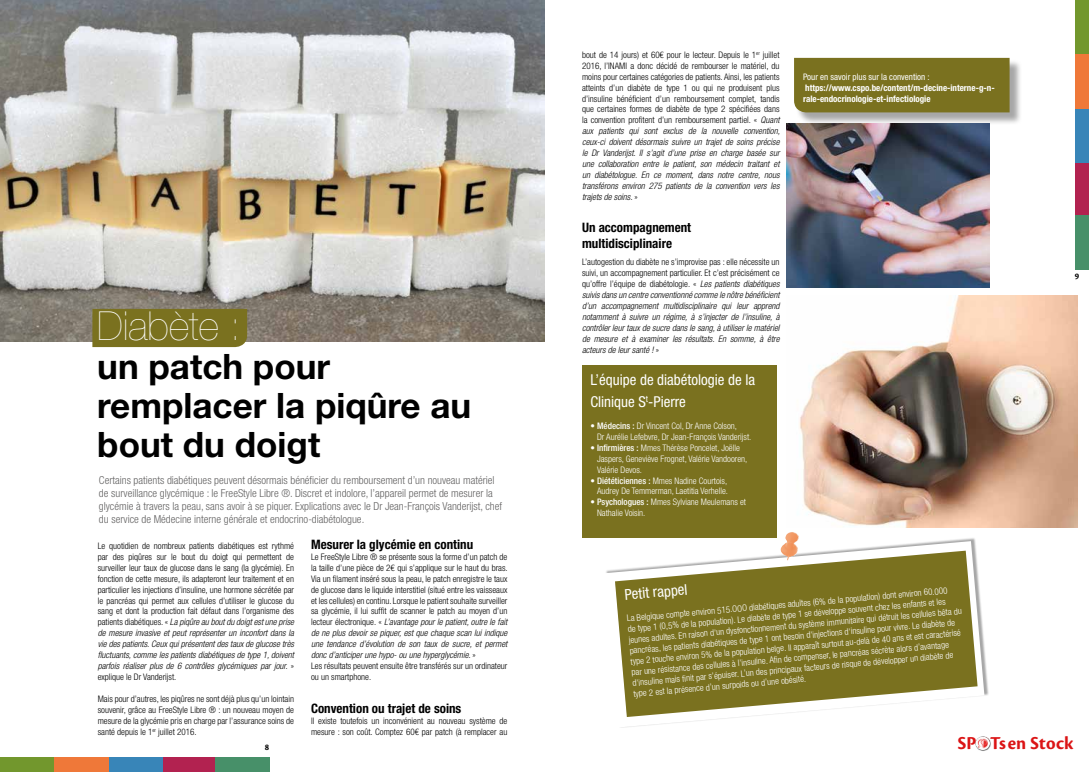
<style>
.page{position:relative;width:1089px;height:772px;background:#fff}
.page>*{position:absolute;margin:0;border:0;box-sizing:border-box;transform-origin:0 0}
.t1{font:200 40px "Helvetica Neue LT Std";color:#fff}
.t2{font:700 35px/39px "Helvetica Neue LT Std";color:#000}
.t3{font:18.9px "Cronos Pro Bold Subh";letter-spacing:.01em;color:#db1415}
.t4{font:condensed 15px/21.8px "Helvetica Neue LT Std";color:#fff}
.t5{font:700 condensed 13px/15.6px "Helvetica Neue LT Std";color:#000}
.t6{font:300 condensed 11px/13.2px "Helvetica Neue LT Std";color:#646363}
.t7{font:300 condensed 9px/10.9px "Helvetica Neue LT Std";color:#000;text-align:justify}
.t8{font:300 condensed 9px/10.8px "Helvetica Neue LT Std";color:#fff}
.t9{font:italic 300 condensed 9px/10.9px "Helvetica Neue LT Std";color:#000;text-align:justify}
.t10{font:700 condensed 9px/10.9px "Helvetica Neue LT Std";color:#fff}
.t11{font:condensed 9px "Helvetica Neue LT Std";color:#fff}
.t12{font:9px "Cronos Pro Bold Subh";color:#000}
.s1{font-style:italic}
.s2{font-style:normal}
.s3{font-weight:500}
</style>
<div class="page">
<img style="left:0;top:0;width:544px;height:341px">
<div style="left:92px;top:309px;width:155px;height:38px;background:#7a711f"></div>
<div style="left:581px;top:365px;width:195px;height:172px;background:#7a711f"></div>
<div style="left:795px;top:59px;width:227px;height:66px;background:#000;opacity:.35"></div>
<div style="left:794px;top:58px;width:215px;height:54px;background:#7a711f"></div>
<img style="left:799px;top:295px;width:278px;height:231px">
<img style="left:787px;top:123px;width:202px;height:164px">
<svg style="left:597px;top:535px;width:392px;height:193px"></svg>
<svg style="left:615px;top:550px;width:362px;height:166px;fill:#7a711f"></svg>
<img style="left:779px;top:532px;width:21px;height:28px">
<div style="left:161px;top:757px;width:54px;height:14px;background:#b22250"></div>
<div style="left:215px;top:757px;width:54px;height:14px;background:#479069"></div>
<div style="left:108px;top:757px;width:54px;height:14px;background:#3885b8"></div>
<div style="left:54px;top:757px;width:54px;height:14px;background:#ef7839"></div>
<div style="left:0;top:757px;width:54px;height:14px;background:#72972d"></div>
<div style="left:1074px;top:161px;width:14px;height:54px;background:#b22250"></div>
<div style="left:1074px;top:215px;width:14px;height:54px;background:#479069"></div>
<div style="left:1074px;top:108px;width:14px;height:54px;background:#3885b8"></div>
<div style="left:1074px;top:54px;width:14px;height:54px;background:#ef7839"></div>
<div style="left:1074px;top:0;width:14px;height:54px;background:#72972d"></div>
<div style="left:975px;top:735px;width:16px;height:16px;background:#000;opacity:.55"></div>
<img style="left:975px;top:735px;width:15px;height:15px;border-radius:7px">
<h1 class="t1" style="left:97px;top:303px;width:145px">Diabète :</h1>
<h2 class="t2" style="left:97px;top:346px;width:375px">un patch pour remplacer la piqûre au bout du doigt</h2>
<p class="t6" style="left:99px;top:472px;width:404px">Certains patients diabétiques peuvent désormais bénéficier du remboursement d’un nouveau matériel de surveillance glycémique : le FreeStyle Libre ®. Discret et indolore, l’appareil permet de mesurer la glycémie à travers la peau, sans avoir à se piquer. Explications avec le Dr Jean-François Vanderijst, chef du service de Médecine interne générale et endocrino-diabétologue.</p>
<p class="t7" style="left:98px;top:540px;width:198px">Le quotidien de nombreux patients diabétiques est rythmé par des piqûres sur le bout du doigt qui permettent de surveiller leur taux de glucose dans le sang (la glycémie). En fonction de cette mesure, ils adapteront leur traitement et en particulier les injections d’insuline, une hormone sécrétée par le pancréas qui permet aux cellules d’utiliser le glucose du sang et dont la production fait défaut dans l’organisme des patients diabétiques. « <span class="s1">La piqûre au bout du doigt est une prise de mesure invasive et peut représenter un inconfort dans la vie des patients. Ceux qui présentent des taux de glucose très fluctuants, comme les patients diabétiques de type 1, doivent parfois réaliser plus de 6 contrôles glycémiques par jour.</span> » explique le Dr Vanderijst.</p>
<p class="t7" style="left:98px;top:692px;width:198px">Mais pour d’autres, les piqûres ne sont déjà plus qu’un lointain souvenir, grâce au FreeStyle Libre ® : un nouveau moyen de mesure de la glycémie pris en charge par l’assurance soins de santé depuis le 1<sup>er</sup> juillet 2016.</p>
<h3 class="t5" style="left:311px;top:536px;width:164px">Mesurer la glycémie en continu</h3>
<p class="t7" style="left:311px;top:550px;width:198px;text-align:left">Le FreeStyle Libre ® se présente sous la forme d’un patch de la taille d’une pièce de 2€ qui s’applique sur le haut du bras.<br>Via un filament inséré sous la peau, le patch enregistre le taux de glucose dans le liquide interstitiel (situé entre les vaisseaux et les cellules) en continu. Lorsque le patient souhaite surveiller sa glycémie, il lui suffit de scanner le patch au moyen d’un lecteur électronique. « <span class="s1">L’avantage pour le patient, outre le fait de ne plus devoir se piquer, est que chaque scan lui indique une tendance d’évolution de son taux de sucre, et permet donc d’anticiper une hypo- ou une hyperglycémie.</span> »<br>Les résultats peuvent ensuite être transférés sur un ordinateur ou un smartphone.</p>
<h3 class="t5" style="left:311px;top:699px;width:152px">Convention ou trajet de soins</h3>
<p class="t7" style="left:311px;top:714px;width:198px">Il existe toutefois un inconvénient au nouveau système de mesure : son coût. Comptez 60€ par patch (à remplacer au</p>
<p class="t12" style="left:265px;top:741px;width:6px">8</p>
<p class="t7" style="left:582px;top:49px;width:199px">bout de 14 jours) et 60€ pour le lecteur. Depuis le 1<sup>er</sup> juillet 2016, l’INAMI a donc décidé de rembourser le matériel, du moins pour certaines catégories de patients. Ainsi, les patients atteints d’un diabète de type 1 ou qui ne produisent plus d’insuline bénéficient d’un remboursement complet, tandis que certaines formes de diabète de type 2 spécifiées dans la convention profitent d’un remboursement partiel. « <span class="s1">Quant aux patients qui sont exclus de la nouvelle convention, ceux-ci doivent désormais suivre un trajet de soins précise le Dr Vanderijst. Il s’agit d’une prise en charge basée sur une collaboration entre le patient, son médecin traitant et un diabétologue. En ce moment, dans notre centre, nous transférons environ 275 patients de la convention vers les trajets de soins.</span> »</p>
<h3 class="t5" style="left:582px;top:220px;width:110px">Un accompagnement multidisciplinaire</h3>
<p class="t9" style="left:582px;top:257px;width:199px"><span class="s2">L’autogestion du diabète ne s’improvise pas : elle nécessite un suivi, un accompagnement particulier. Et c’est précisément ce qu’offre l’équipe de diabétologie. «</span> Les patients diabétiques suivis dans un centre conventionné comme le nôtre bénéficient d’un accompagnement multidisciplinaire qui leur apprend notamment à suivre un régime, à s’injecter de l’insuline, à contrôler leur taux de sucre dans le sang, à utiliser le matériel de mesure et à examiner les résultats. En somme, à être acteurs de leur santé ! <span class="s2">»</span></p>
<h3 class="t4" style="left:590px;top:369px;width:166px">L’équipe de diabétologie de la<br>Clinique S<sup>t</sup>-Pierre</h3>
<p class="t8" style="left:597px;top:420px;width:156px;text-indent:-7px">• <span class="s3">Médecins :</span> Dr Vincent Col, Dr Anne Colson,<br>Dr Aurélie Lefebvre, Dr Jean-François Vanderijst.</p>
<p class="t8" style="left:597px;top:441px;width:152px;text-indent:-7px">• <span class="s3">Infirmières :</span> Mmes Thérèse Poncelet, Joëlle<br>Jaspers, Geneviève Frognet, Valérie Vandooren,<br>Valérie Devos.</p>
<p class="t8" style="left:590px;top:474px;width:139px;text-align:right">• <span class="s3">Diététiciennes :</span> Mmes Nadine Courtois,<br>Audrey De Temmerman, Laetitia Verhelle.</p>
<p class="t8" style="left:597px;top:496px;width:151px;text-indent:-7px">• <span class="s3">Psychologues :</span> Mmes Sylviane Meulemans et<br>Nathalie Voisin.</p>
<p class="t11" style="left:803px;top:71px;width:128px">Pour en savoir plus sur la convention :</p>
<p class="t10" style="left:803px;top:82px;width:193px">https://www.cspo.be/content/m-decine-interne-g-n&shy;rale-endocrinologie-et-infectiologie</p>
<h3 class="t4" style="left:624px;top:583px;width:64px;rotate:-5deg">Petit rappel</h3>
<p class="t8" style="left:626px;top:612px;width:336px;rotate:-5deg">La Belgique compte environ 515.OOO diabétiques adultes (6% de la population) dont environ 60.000<br>de type 1 (0,5% de la population). Le diabète de type 1 se développe souvent chez les enfants et les jeunes adultes. En raison d’un dysfonctionnement du système immunitaire qui détruit les cellules bêta du pancréas, les patients diabétiques de type 1 ont besoin d’injections d’insuline pour vivre. Le diabète de type 2 touche environ 5% de la population belge. Il apparaît surtout au-delà de 40 ans et est caractérisé par une résistance des cellules à l’insuline. Afi n de compenser, le pancréas sécrète alors d’avantage d’insuline mais fi nit par s’épuiser. L’un des principaux facteurs de risque de développer un diabète de type 2 est la présence d’un surpoids ou d’une obésité.</p>
<p class="t12" style="left:1074px;top:270px;width:6px">9</p>
<h3 class="t3" style="left:957px;top:732px;width:117px">SPOTsen Stock</h3>
</div>
